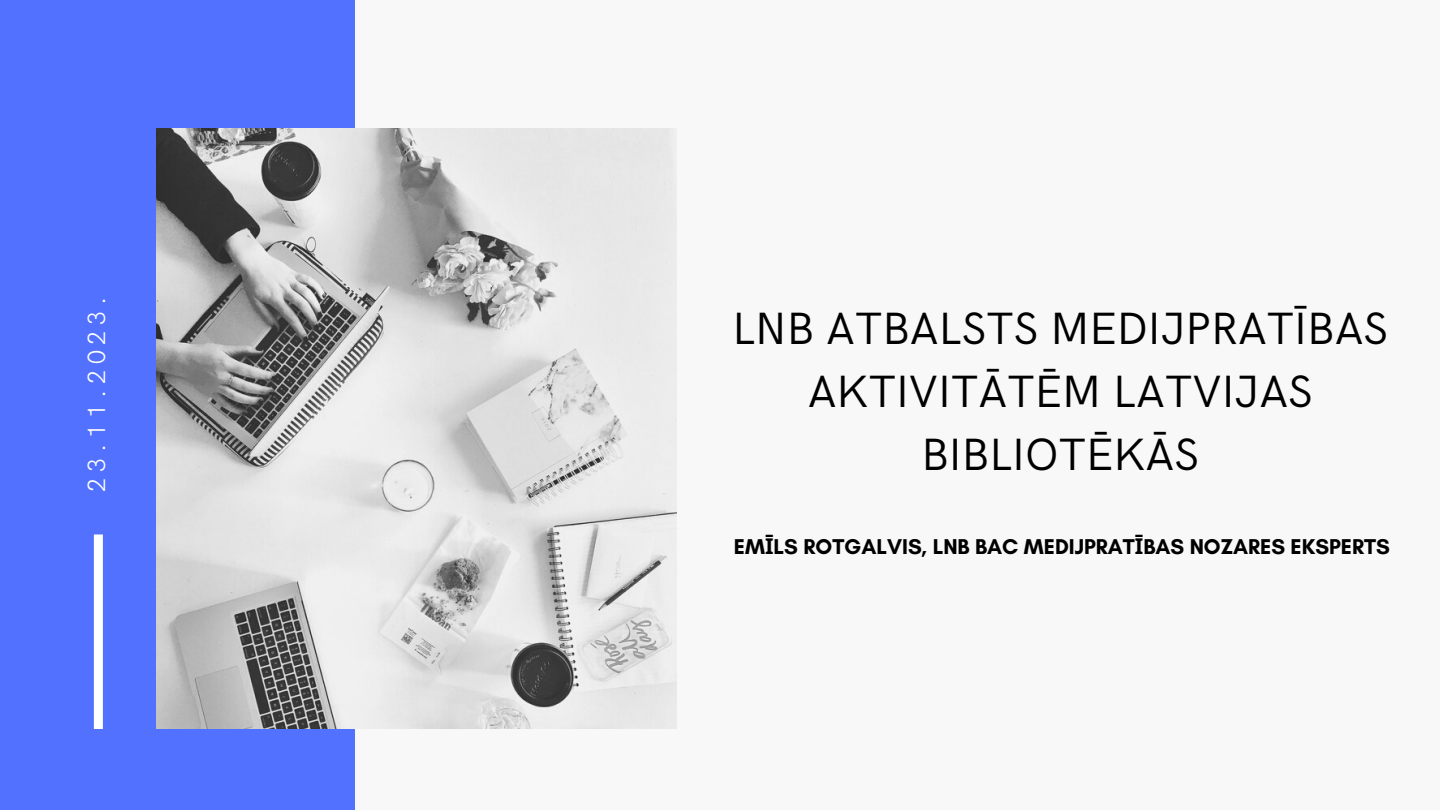
<style>
.page{position:relative;width:1440px;height:810px;background:#f8f8f8}
.page>*{position:absolute;margin:0;border:0;box-sizing:border-box;transform-origin:0 0}
.t1{font:45.4px/63px "HK Grotesk";color:#000;text-align:center}
.t2{font:300 25.1px "HK Grotesk";letter-spacing:.235em;color:#fff}
.t3{font:700 21.8px "Glacial Indifference";color:#000}
.s1{font-family:"Noto Sans"}
</style>
<div class="page">
<div style="left:0;top:0;width:355px;height:810px;background:#5271ff"></div>
<img style="left:157px;top:129px;width:519px;height:600px">
<div style="left:94px;top:534px;width:9px;height:195px;background:#fff"></div>
<p class="t2" style="left:83px;top:492px;width:197px;rotate:-90deg">23.11.2023.</p>
<p class="t1" style="left:732px;top:299px;width:657px">LNB ATBALSTS MEDIJPRATĪBAS<br>AKTIVITĀTĒM LATVIJAS<br>BIBLIOTĒKĀS</p>
<p class="t3" style="left:734px;top:533px;width:657px">EM<span class="s1">Ī</span>LS ROTGALVIS, LNB BAC MEDIJPRAT<span class="s1">Ī</span>BAS NOZARES EKSPERTS</p>
</div>
